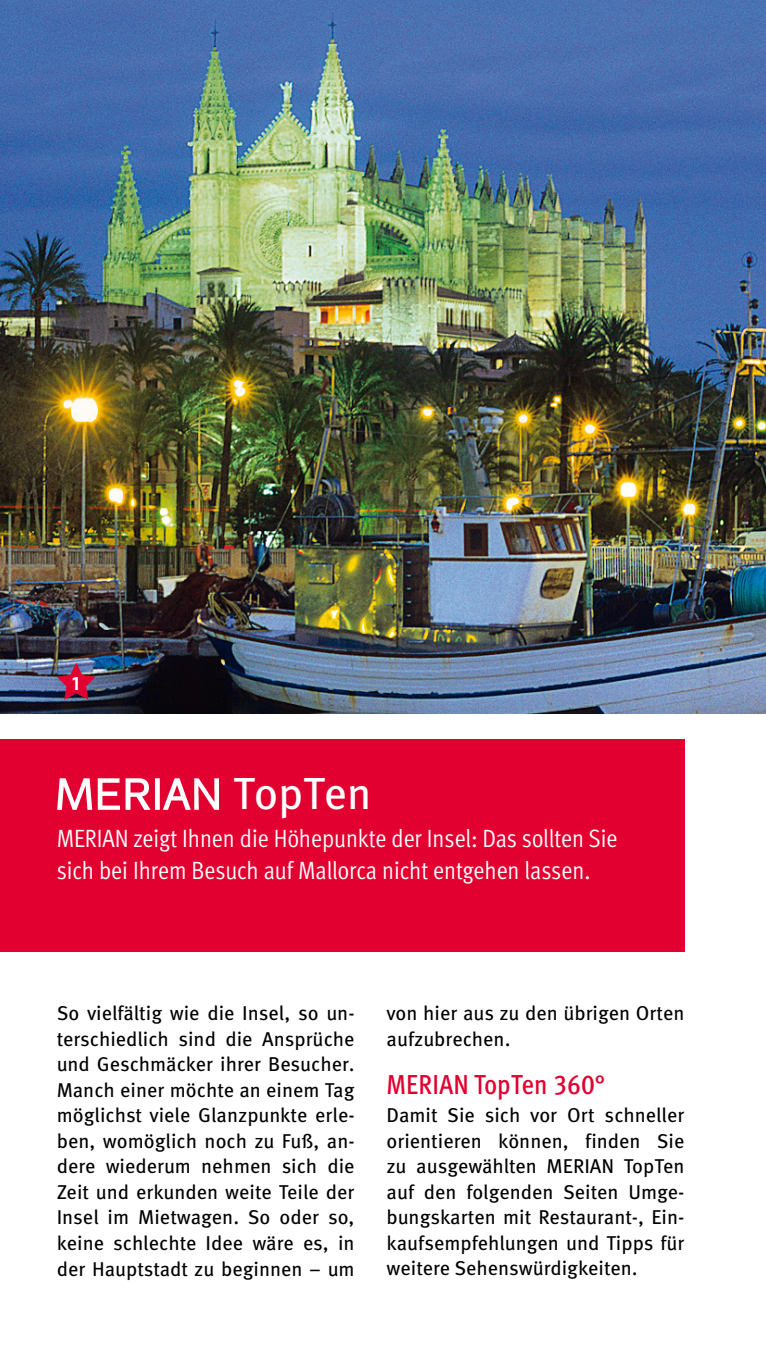
<style>
.page{position:relative;width:766px;height:1347px;background:#fff}
.page>*{position:absolute;margin:0;border:0;box-sizing:border-box;transform-origin:0 0}
.t1{font:45px "Meta OT";letter-spacing:-.01em;color:#fff}
.t2{font:500 27.5px "Meta Cond Pro";letter-spacing:.01em;color:#e20030}
.t3{font:25px/32.5px "Meta OT Cond Norm";color:#fff}
.t4{font:20px/25.5px "Meta Pro";color:#000;text-align:justify}
.t5{font:700 condensed 20px "Myriad Pro";color:#fff}
</style>
<div class="page">
<div style="left:0;top:739px;width:684px;height:213px;background:#e20030"></div>
<img style="left:58px;top:778px;width:160px;height:31px">
<img style="left:0;top:0;width:765px;height:714px">
<svg style="left:57px;top:662px;width:39px;height:37px"></svg>
<p class="t5" style="left:73px;top:670px;width:8px">1</p>
<h1 class="t1" style="left:233px;top:766px;width:140px">TopTen</h1>
<p class="t3" style="left:57px;top:821px;width:562px">MERIAN zeigt Ihnen die Höhepunkte der Insel: Das sollten Sie sich bei Ihrem Besuch auf Mallorca nicht entgehen lassen.</p>
<p class="t4" style="left:57px;top:999px;width:299px">So vielfältig wie die Insel, so un&shy;terschiedlich sind die Ansprüche und Geschmäcker ihrer Besucher.<br>Manch einer möchte an einem Tag möglichst viele Glanzpunkte erle&shy;ben, womöglich noch zu Fuß, an&shy;dere wiederum nehmen sich die Zeit und erkunden weite Teile der Insel im Mietwagen. So oder so, keine schlechte Idee wäre es, in der Hauptstadt zu beginnen – um</p>
<p class="t4" style="left:386px;top:999px;width:299px">von hier aus zu den übrigen Orten aufzubrechen.</p>
<h2 class="t2" style="left:386px;top:1067px;width:220px">MERIAN TopTen 360°</h2>
<p class="t4" style="left:386px;top:1101px;width:299px">Damit Sie sich vor Ort schneller orientieren können, finden Sie zu ausgewählten MERIAN TopTen auf den folgenden Seiten Umge&shy;bungskarten mit Restaurant-, Ein&shy;kaufsempfehlungen und Tipps für weitere Sehenswürdigkeiten.</p>
</div>
